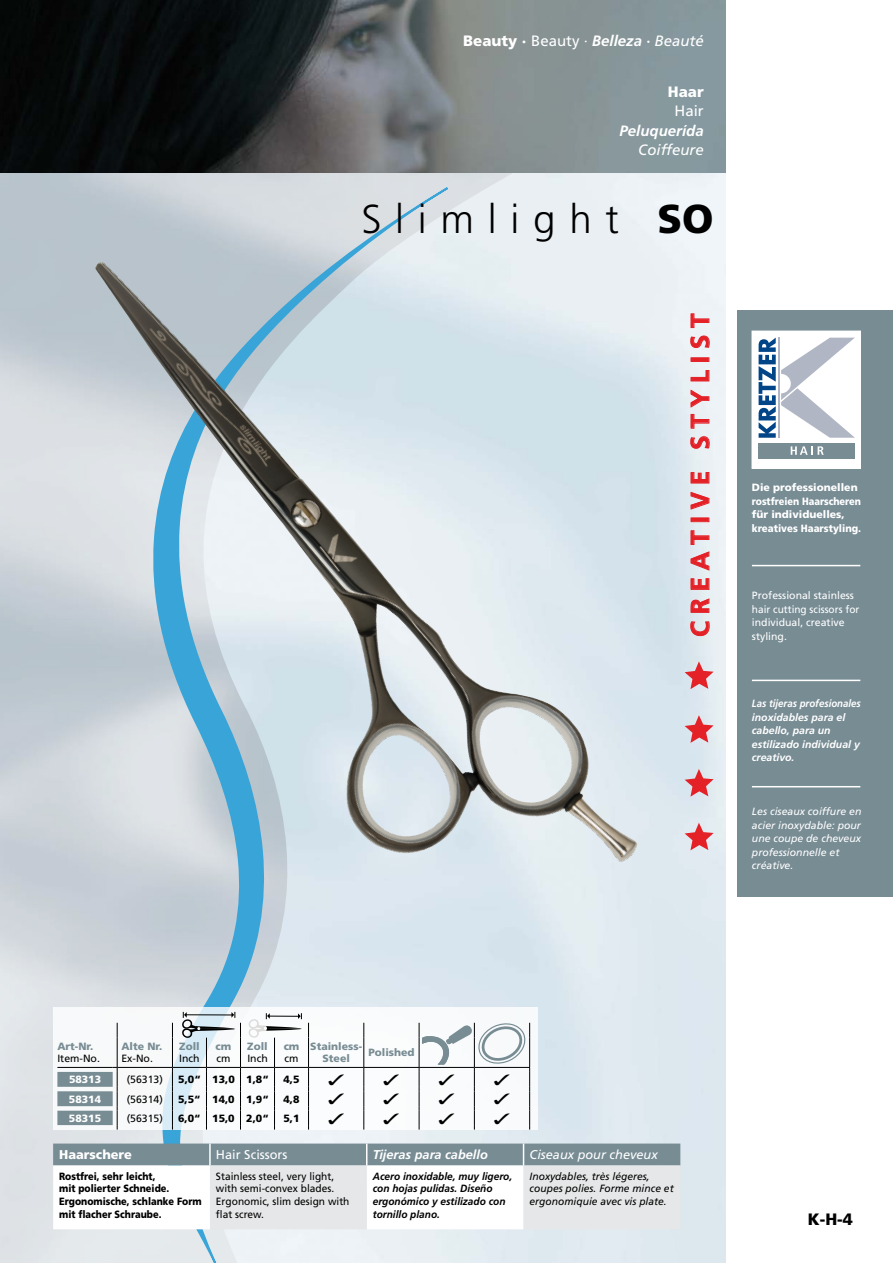
<style>
.page{position:relative;width:893px;height:1263px;background:#fff}
.page>*{position:absolute;margin:0;border:0;box-sizing:border-box;transform-origin:0 0}
.t1{font:300 40.35px "Frutiger";letter-spacing:.34em;color:#000}
.t2{font:700 25.5px "Frutiger";color:#e32127}
.t3{font:900 16.5px "Frutiger";color:#000}
.t4{font:italic 700 15px "Frutiger";color:#fff}
.t5{font:italic 15px "Frutiger";color:#fff}
.t6{font:900 15px "Frutiger";color:#fff}
.t7{font:15px "Frutiger";color:#fff}
.t8{font:italic 700 12.75px "Frutiger";color:#fff}
.t9{font:italic 12.75px "Frutiger";color:#fff}
.t10{font:12.75px "Frutiger";color:#fff}
.t11{font:900 12.75px "Frutiger";color:#fff}
.t12{font:10.5px/12.8px "Frutiger";color:#000}
.t13{font:900 10.5px/13.5px "Frutiger";color:#fff}
.t14{font:italic 700 10.5px/12.8px "Frutiger";color:#000;scale:.96 1}
.t15{font:900 10.5px/12.8px "Frutiger";color:#000;scale:.88 1}
.t16{font:italic 700 10.5px/13.5px "Frutiger";color:#fff;scale:.92 1}
.t17{font:italic 10.5px/13.5px "Frutiger";color:#fff}
.t18{font:italic 10.5px/12.8px "Frutiger";color:#000}
.t19{font:10.5px/13.5px "Frutiger";color:#fff}
.t20{font:900 10.5px/12px "Frutiger";color:#788c94;text-align:center}
.t21{font:900 10.5px "Frutiger";color:#000}
.s1{font-weight:900;font-style:normal}
.s2{font-weight:400;font-style:normal}
.s3{font-weight:400}
.s4{font-weight:900}
</style>
<div class="page">
<img style="left:0;top:0;width:725px;height:1263px">
<img style="left:0;top:172px;width:511px;height:1091px">
<svg style="left:149px;top:188px;width:300px;height:1075px;background:#cfdce5"></svg>
<div style="left:738px;top:310px;width:155px;height:587px;background:#788c94"></div>
<div style="left:752px;top:331px;width:108px;height:137px;background:#fff"></div>
<div style="left:759px;top:443px;width:96px;height:15px;background:#788c94"></div>
<svg style="left:791px;top:446px;width:33px;height:9px"></svg>
<svg style="left:759px;top:338px;width:96px;height:100px"></svg>
<hr style="left:778px;top:338px;width:1px;height:100px;background:#b0b6c4">
<div style="left:752px;top:331px;width:109px;height:138px;border:1px solid #fff"></div>
<hr style="left:752px;top:565px;width:108px;height:1px;background:#fff">
<hr style="left:752px;top:680px;width:108px;height:1px;background:#fff">
<hr style="left:752px;top:786px;width:108px;height:1px;background:#fff">
<svg style="left:685px;top:823px;width:29px;height:27px"></svg>
<svg style="left:685px;top:661px;width:29px;height:28px"></svg>
<svg style="left:685px;top:769px;width:29px;height:28px"></svg>
<svg style="left:685px;top:715px;width:29px;height:28px"></svg>
<svg style="left:690px;top:621px;width:19px;height:15px"></svg>
<svg style="left:691px;top:599px;width:18px;height:14px"></svg>
<svg style="left:691px;top:578px;width:18px;height:12px"></svg>
<svg style="left:691px;top:552px;width:18px;height:18px"></svg>
<svg style="left:691px;top:530px;width:18px;height:15px"></svg>
<div style="left:691px;top:518px;width:18px;height:4px;border:1px solid #e32127"></div>
<svg style="left:691px;top:492px;width:18px;height:17px"></svg>
<svg style="left:691px;top:472px;width:18px;height:11px"></svg>
<svg style="left:690px;top:436px;width:19px;height:12px"></svg>
<svg style="left:691px;top:414px;width:18px;height:14px"></svg>
<svg style="left:691px;top:390px;width:18px;height:17px"></svg>
<svg style="left:691px;top:370px;width:18px;height:11px"></svg>
<div style="left:691px;top:358px;width:18px;height:4px;border:1px solid #e32127"></div>
<svg style="left:690px;top:336px;width:19px;height:12px"></svg>
<svg style="left:691px;top:313px;width:18px;height:15px"></svg>
<img style="left:95px;top:262px;width:543px;height:601px">
<div style="left:53px;top:1007px;width:484px;height:122px;background:#fff"></div>
<hr style="left:117px;top:1067px;width:55px;height:1px;background:#000">
<hr style="left:172px;top:1067px;width:34px;height:1px;background:#000">
<hr style="left:240px;top:1067px;width:34px;height:1px;background:#000">
<hr style="left:274px;top:1067px;width:35px;height:1px;background:#000">
<hr style="left:309px;top:1067px;width:55px;height:1px;background:#000">
<hr style="left:364px;top:1067px;width:55px;height:1px;background:#000">
<svg style="left:57px;top:1023px;width:61px;height:106px"></svg>
<svg style="left:172px;top:1023px;width:1px;height:106px"></svg>
<svg style="left:308px;top:1023px;width:1px;height:106px"></svg>
<svg style="left:363px;top:1023px;width:1px;height:106px"></svg>
<svg style="left:182px;top:1012px;width:59px;height:117px"></svg>
<svg style="left:249px;top:1013px;width:53px;height:116px"></svg>
<svg style="left:53px;top:1143px;width:627px;height:86px"></svg>
<svg style="left:419px;top:1022px;width:111px;height:107px"></svg>
<h3 class="t4" style="left:463px;top:32px;width:242px"><span class="s1">Beauty ·</span> <span class="s2">Beauty ·</span> Belleza · <span class="s3">Beauté</span></h3>
<h3 class="t6" style="left:668px;top:82px;width:37px">Haar</h3>
<h3 class="t7" style="left:675px;top:102px;width:31px">Hair</h3>
<h3 class="t4" style="left:620px;top:122px;width:86px">Peluquerída</h3>
<h3 class="t5" style="left:638px;top:141px;width:67px">Coiffeure</h3>
<h1 class="t1" style="left:361px;top:196px;width:354px">Slimlight <span class="s4">SO</span></h1>
<h2 class="t2" style="left:685px;top:637px;width:325px;rotate:-90deg">C R E A T I V E S T Y L I S T</h2>
<p class="t13" style="left:752px;top:481px;width:111px">Die professionellen rostfreien Haarscheren für individuelles, kreatives Haarstyling.</p>
<p class="t19" style="left:752px;top:589px;width:109px">Professional stainless hair cutting scissors for individual, creative styling.</p>
<p class="t16" style="left:752px;top:697px;width:120px">Las tijeras profesionales inoxidables para el cabello, para un estilizado individual y creativo.</p>
<p class="t17" style="left:752px;top:805px;width:111px">Les ciseaux coiffure en acier inoxydable: pour une coupe de cheveux professionnelle et créative.</p>
<p class="t20" style="left:57px;top:1040px;width:38px">Art-Nr.</p>
<p class="t12" style="left:57px;top:1052px;width:44px">Item-No.</p>
<p class="t20" style="left:121px;top:1040px;width:43px">Alte Nr.</p>
<p class="t12" style="left:121px;top:1052px;width:33px">Ex-No.</p>
<p class="t20" style="left:179px;top:1040px;width:22px">Zoll</p>
<p class="t12" style="left:179px;top:1052px;width:22px">Inch</p>
<p class="t20" style="left:216px;top:1040px;width:17px">cm</p>
<p class="t12" style="left:216px;top:1052px;width:15px">cm</p>
<p class="t20" style="left:247px;top:1040px;width:22px">Zoll</p>
<p class="t12" style="left:247px;top:1052px;width:22px">Inch</p>
<p class="t20" style="left:284px;top:1040px;width:17px">cm</p>
<p class="t12" style="left:285px;top:1052px;width:15px">cm</p>
<p class="t20" style="left:310px;top:1040px;width:53px">Stainless-<br>Steel</p>
<p class="t20" style="left:368px;top:1046px;width:48px">Polished</p>
<p class="t13" style="left:69px;top:1073px;width:34px">58313</p>
<p class="t12" style="left:127px;top:1073px;width:38px">(56313)</p>
<p class="t21" style="left:178px;top:1073px;width:92px">5,0“ 13,0 1,8“</p>
<p class="t21" style="left:284px;top:1073px;width:18px">4,5</p>
<p class="t13" style="left:69px;top:1092px;width:34px">58314</p>
<p class="t12" style="left:127px;top:1093px;width:38px">(56314)</p>
<p class="t21" style="left:178px;top:1093px;width:92px">5,5“ 14,0 1,9“</p>
<p class="t21" style="left:283px;top:1093px;width:18px">4,8</p>
<p class="t13" style="left:69px;top:1111px;width:34px">58315</p>
<p class="t12" style="left:127px;top:1112px;width:38px">(56315)</p>
<p class="t21" style="left:178px;top:1112px;width:92px">6,0“ 15,0 2,0“</p>
<p class="t21" style="left:283px;top:1112px;width:18px">5,1</p>
<p class="t11" style="left:59px;top:1147px;width:74px">Haarschere</p>
<p class="t10" style="left:216px;top:1147px;width:73px">Hair Scissors</p>
<p class="t8" style="left:373px;top:1147px;width:117px">Tijeras para cabello</p>
<p class="t9" style="left:530px;top:1147px;width:130px">Ciseaux pour cheveux</p>
<p class="t15" style="left:59px;top:1169px;width:163px">Rostfrei, sehr leicht,<br>mit polierter Schneide.<br>Ergonomische, schlanke Form mit flacher Schraube.</p>
<p class="t12" style="left:216px;top:1169px;width:135px">Stainless steel, very light, with semi-convex blades.<br>Ergonomic, slim design with flat screw.</p>
<p class="t14" style="left:373px;top:1169px;width:147px">Acero inoxidable, muy ligero, con hojas pulidas. Diseño ergonómico y estilizado con tornillo plano.</p>
<p class="t18" style="left:530px;top:1169px;width:146px">Inoxydables, très légeres, coupes polies. Forme mince et ergonomiquie avec vis plate.</p>
<h3 class="t3" style="left:808px;top:1209px;width:46px">K-H-4</h3>
</div>
